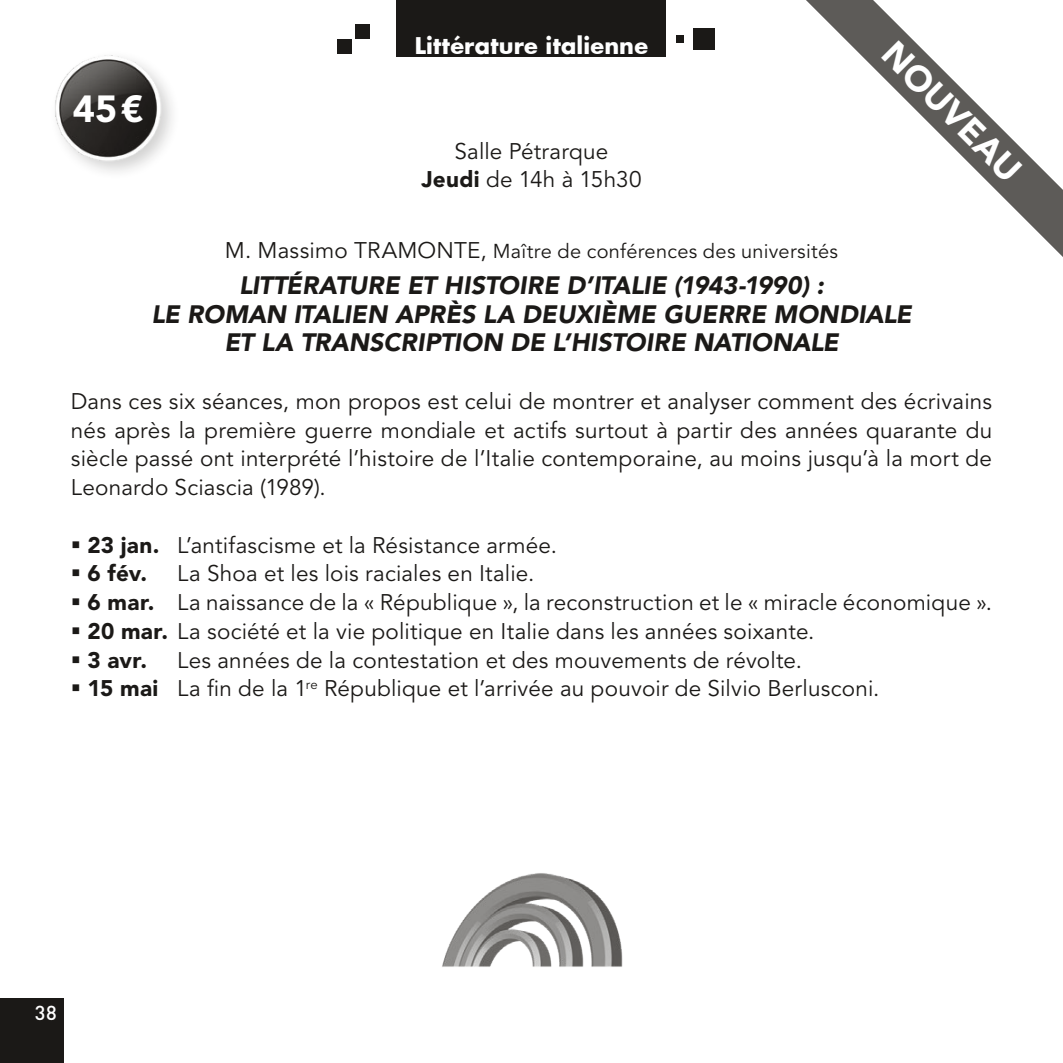
<style>
.page{position:relative;width:1063px;height:1063px;background:#fff}
.page>*{position:absolute;margin:0;border:0;box-sizing:border-box;transform-origin:0 0}
.t1{font:900 37.5px "Avenir LT Std";color:#fff}
.t2{font:900 35px "Avenir LT Std";color:#fff}
.t3{font:italic 900 25px/28.8px "Avenir LT Std";color:#1b1917;text-align:center}
.t4{font:22.5px/28.8px "Avenir LT Std";letter-spacing:.01em;color:#1b1917;text-align:center}
.t5{font:700 22.5px "Futura";letter-spacing:.01em;color:#fff}
.t6{font:900 22.5px "Avenir LT Std";letter-spacing:.01em;color:#1b1917}
.t7{font:20px "Avenir LT Std";letter-spacing:.015em;color:#1b1917}
.t8{font:500 20px "DIN Pro";color:#fff}
.s1{font-weight:900}
.s2{font-size:22.5px}
</style>
<div class="page">
<div style="left:397px;top:0;width:269px;height:57px;background:#1b1917"></div>
<div style="left:355px;top:24px;width:14px;height:14px;background:#1b1917"></div>
<div style="left:337px;top:39px;width:14px;height:14px;background:#1b1917"></div>
<div style="left:676px;top:35px;width:7px;height:8px;background:#1b1917"></div>
<div style="left:693px;top:28px;width:21px;height:22px;background:#1b1917"></div>
<img style="left:55px;top:55px;width:117px;height:117px">
<svg style="left:806px;top:0;width:257px;height:257px"></svg>
<img style="left:442px;top:873px;width:181px;height:94px">
<div style="left:0;top:998px;width:64px;height:65px;background:#1b1917"></div>
<h1 class="t1" style="left:73px;top:87px;width:72px">45€</h1>
<p class="t5" style="left:415px;top:30px;width:235px">Littérature italienne</p>
<p class="t4" style="left:421px;top:137px;width:222px">Salle Pétrarque<br><span class="s1">Jeudi</span> de 14h à 15h30</p>
<h2 class="t2" style="left:903px;top:33px;width:182px;rotate:45deg">NOUVEAU</h2>
<p class="t7" style="left:225px;top:240px;width:615px"><span class="s2">M. Massimo TRAMONTE,</span> Maître de conférences des universités</p>
<p class="t3" style="left:151px;top:271px;width:762px">LITTÉRATURE ET HISTOIRE D’ITALIE (1943-1990) :<br>LE ROMAN ITALIEN APRÈS LA DEUXIÈME GUERRE MONDIALE<br>ET LA TRANSCRIPTION DE L’HISTOIRE NATIONALE</p>
<p class="t4" style="left:71px;top:387px;width:923px;text-align:justify">Dans ces six séances, mon propos est celui de montrer et analyser comment des écrivains nés après la première guerre mondiale et actifs surtout à partir des années quarante du siècle passé ont interprété l’histoire de l’Italie contemporaine, au moins jusqu’à la mort de Leonardo Sciascia (1989).</p>
<p class="t4" style="left:71px;top:531px;width:488px">▪ <span class="s1">23 jan.</span> L’antifascisme et la Résistance armée.</p>
<p class="t6" style="left:71px;top:560px;width:78px">▪ 6 fév.</p>
<p class="t4" style="left:177px;top:560px;width:359px">La Shoa et les lois raciales en Italie.</p>
<p class="t4" style="left:71px;top:589px;width:923px">▪ <span class="s1">6 mar.</span> La naissance de la « République », la reconstruction et le « miracle économique ».</p>
<p class="t4" style="left:71px;top:617px;width:745px">▪ <span class="s1">20 mar.</span> La société et la vie politique en Italie dans les années soixante.</p>
<p class="t6" style="left:71px;top:646px;width:78px">▪ 3 avr.</p>
<p class="t4" style="left:177px;top:646px;width:626px">Les années de la contestation et des mouvements de révolte.</p>
<p class="t4" style="left:71px;top:675px;width:810px">▪ <span class="s1">15 mai</span> La fin de la 1<sup>re</sup> République et l’arrivée au pouvoir de Silvio Berlusconi.</p>
<p class="t8" style="left:35px;top:998px;width:24px">38</p>
</div>
